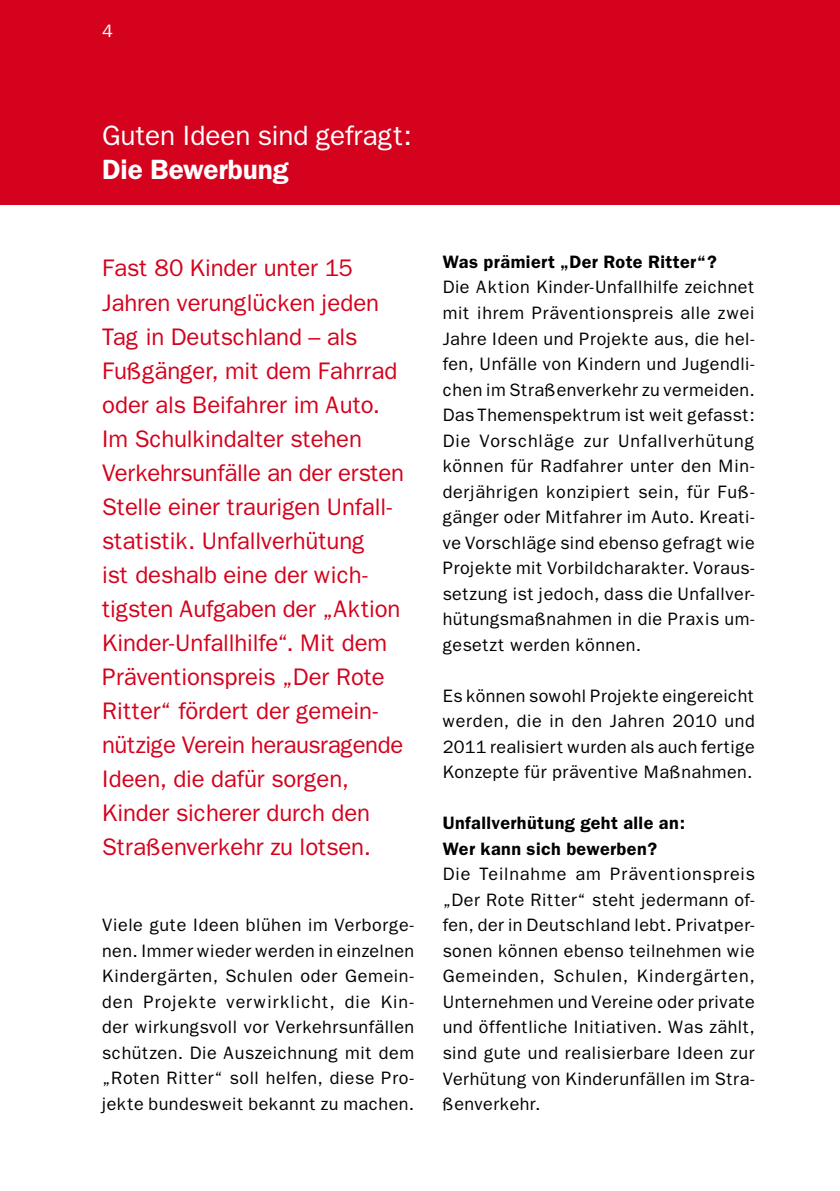
<style>
.page{position:relative;width:840px;height:1191px;background:#fff}
.page>*{position:absolute;margin:0;border:0;box-sizing:border-box;transform-origin:0 0}
.t1{font:28px "Franklin Gothic";letter-spacing:-.005em;color:#fff}
.t2{font:600 28px "Franklin Gothic";letter-spacing:-.005em;color:#fff}
.t3{font:24px/34px "Franklin Gothic";letter-spacing:-.01em;color:#d4021d}
.t4{font:18px/25.6px "Franklin Gothic";letter-spacing:.02em;color:#000;text-align:justify}
.t5{font:600 18px/25.6px "Franklin Gothic";letter-spacing:.025em;color:#000}
.t6{font:18px "Franklin Gothic";color:#fff}
</style>
<div class="page">
<div style="left:0;top:0;width:839px;height:204px;background:#d4021d"></div>
<p class="t6" style="left:102px;top:20px;width:12px">4</p>
<h1 class="t1" style="left:102px;top:119px;width:311px">Guten Ideen sind gefragt:</h1>
<h1 class="t2" style="left:102px;top:152px;width:188px">Die Bewerbung</h1>
<p class="t3" style="left:102px;top:251px;width:303px">Fast 80 Kinder unter 15<br>Jahren verunglücken jeden<br>Tag in Deutschland – als<br>Fußgänger, mit dem Fahrrad oder als Beifahrer im Auto.<br>Im Schulkindalter stehen<br>Verkehrsunfälle an der ersten<br>Stelle einer traurigen Unfall&shy;statistik. Unfallverhütung<br>ist deshalb eine der wich&shy;tigsten Aufgaben der „Aktion<br>Kinder-Unfallhilfe“. Mit dem<br>Präventionspreis „Der Rote<br>Ritter“ fördert der gemein&shy;nützige Verein herausragende<br>Ideen, die dafür sorgen,<br>Kinder sicherer durch den<br>Straßenverkehr zu lotsen.</p>
<p class="t4" style="left:102px;top:912px;width:313px">Viele gute Ideen blühen im Verborge&shy;nen. Immer wieder werden in einzelnen Kindergärten, Schulen oder Gemein&shy;den Projekte verwirklicht, die Kin&shy;der wirkungsvoll vor Verkehrsunfällen schützen. Die Auszeichnung mit dem „Roten Ritter“ soll helfen, diese Pro&shy;jekte bundesweit bekannt zu machen.</p>
<p class="t5" style="left:442px;top:249px;width:275px">Was prämiert „Der Rote Ritter“?</p>
<p class="t4" style="left:442px;top:275px;width:313px">Die Aktion Kinder-Unfallhilfe zeichnet mit ihrem Präventionspreis alle zwei Jahre Ideen und Projekte aus, die hel&shy;fen, Unfälle von Kindern und Jugendli&shy;chen im Straßenverkehr zu vermeiden.<br>Das Themenspektrum ist weit gefasst:<br>Die Vorschläge zur Unfallverhütung können für Radfahrer unter den Min&shy;derjährigen konzipiert sein, für Fuß&shy;gänger oder Mitfahrer im Auto. Kreati&shy;ve Vorschläge sind ebenso gefragt wie Projekte mit Vorbildcharakter. Voraus&shy;setzung ist jedoch, dass die Unfallver&shy;hütungsmaßnahmen in die Praxis um&shy;gesetzt werden können.</p>
<p class="t4" style="left:442px;top:683px;width:313px">Es können sowohl Projekte eingereicht werden, die in den Jahren 2010 und 2011 realisiert wurden als auch fertige Konzepte für präventive Maßnahmen.</p>
<p class="t5" style="left:442px;top:810px;width:244px">Unfallverhütung geht alle an:<br>Wer kann sich bewerben?</p>
<p class="t4" style="left:442px;top:861px;width:313px">Die Teilnahme am Präventionspreis „Der Rote Ritter“ steht jedermann of&shy;fen, der in Deutschland lebt. Privatper&shy;sonen können ebenso teilnehmen wie Gemeinden, Schulen, Kindergärten, Unternehmen und Vereine oder private und öffentliche Initiativen. Was zählt, sind gute und realisierbare Ideen zur Verhütung von Kinderunfällen im Stra&shy;ßenverkehr.</p>
</div>
